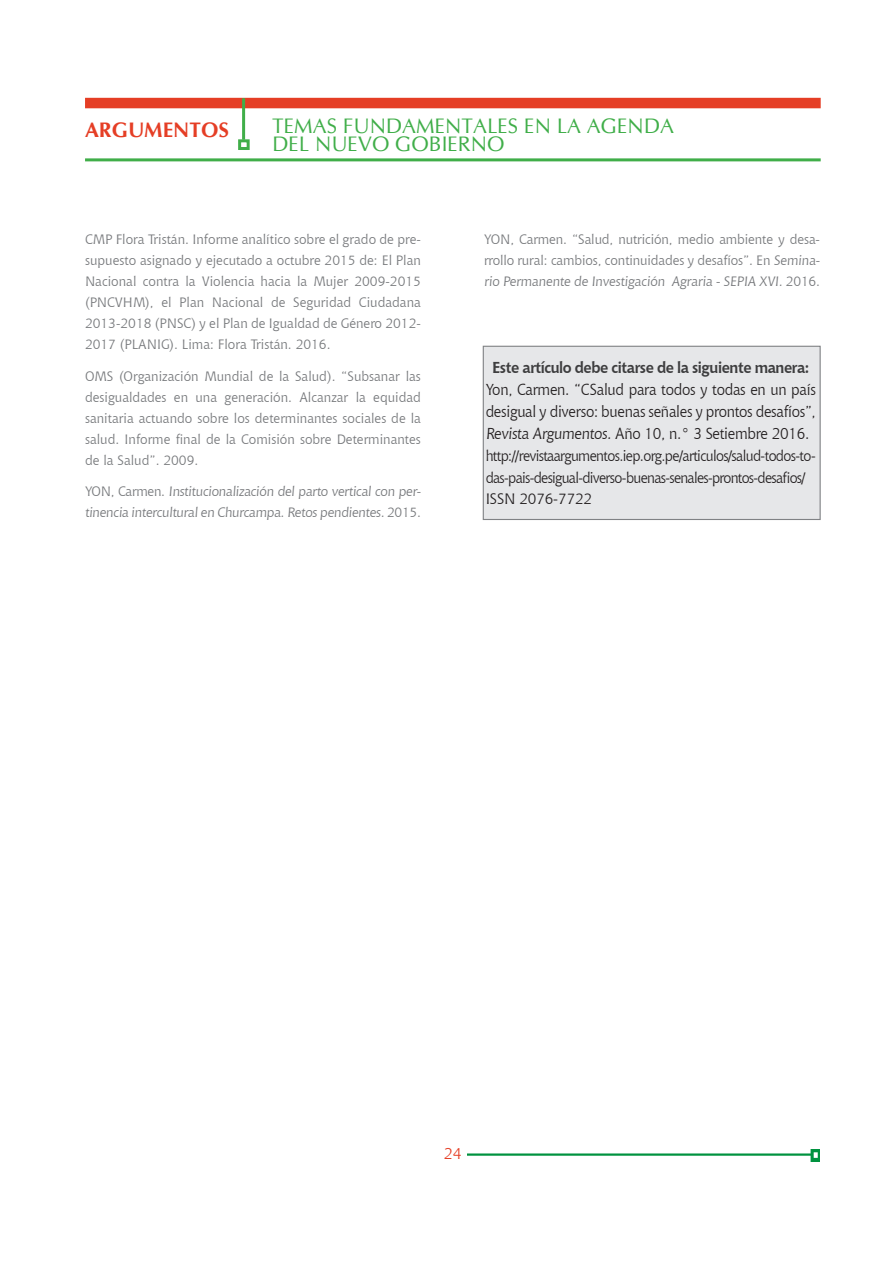
<style>
.page{position:relative;width:893px;height:1263px;background:#fff}
.page>*{position:absolute;margin:0;border:0;box-sizing:border-box;transform-origin:0 0}
.Texto_art{font:21px "CG Omega";color:#40ae49}
.t1{font:700 21px "CG Omega";color:#e53e25}
.Texto_art-2{font:15.75px/22px "Chianti BT";letter-spacing:-.02em;color:#231f20;text-align:justify;scale:.95 1}
.Texto_art-3{font:700 15.75px "Chianti BT";letter-spacing:-.03em;color:#3e3e3f;scale:.95 1}
.t2{font:15.75px "Chianti BT";color:#e53e25}
.Texto_art-4{font:15px/22px "Chianti BT";letter-spacing:-.045em;color:#231f20;scale:.95 1}
.Texto_art-5{font:15px "Chianti BT";letter-spacing:-.01em;color:#231f20}
.Referencias_bib{font:13.5px/21px "Chianti BT";color:#76787b;text-align:justify}
.Referencias_bib-2{font:13.5px/21px "Chianti BT";letter-spacing:-.02em;color:#76787b}
</style>
<div class="page">
<img style="left:467px;top:1150px;width:353px;height:12px">
<div style="left:85px;top:98px;width:736px;height:10px;background:#e53e25"></div>
<hr style="left:242px;top:98px;width:3px;height:42px;background:#40ae49">
<div style="left:238px;top:139px;width:12px;height:11px;border:3px solid #40ae49"></div>
<hr style="left:85px;top:158px;width:736px;height:3px;background:#40ae49">
<div style="left:483px;top:346px;width:338px;height:174px;background:#e6e7e9;border:1px solid #808285"></div>
<h1 class="t1" style="left:85px;top:117px;width:146px">ARGUMENTOS</h1>
<p class="Texto_art" style="left:272px;top:114px;width:403px">TEMAS FUNDAMENTALES EN LA AGENDA</p>
<p class="Texto_art" style="left:272px;top:132px;width:234px">DEL NUEVO GOBIERNO</p>
<p class="Referencias_bib" style="left:85px;top:228px;width:337px">CMP Flora Tristán. Informe analítico sobre el grado de pre&shy;supuesto asignado y ejecutado a octubre 2015 de: El Plan Nacional contra la Violencia hacia la Mujer 2009-2015 (PNCVHM), el Plan Nacional de Seguridad Ciudadana 2013-2018 (PNSC) y el Plan de Igualdad de Género 2012- 2017 (PLANIG). Lima: Flora Tristán. 2016.</p>
<p class="Referencias_bib" style="left:85px;top:365px;width:337px">OMS (Organización Mundial de la Salud). “Subsanar las desigualdades en una generación. Alcanzar la equidad sanitaria actuando sobre los determinantes sociales de la salud. Informe final de la Comisión sobre Determinantes de la Salud”. 2009.</p>
<p class="Referencias_bib-2" style="left:85px;top:481px;width:339px">YON, Carmen. Institucionalización del parto vertical con per&shy;tinencia intercultural en Churcampa. Retos pendientes. 2015.</p>
<p class="Referencias_bib" style="left:484px;top:228px;width:339px">YON, Carmen. “Salud, nutrición, medio ambiente y desa&shy;rrollo rural: cambios, continuidades y desafíos”. En Semina&shy;rio Permanente de Investigación Agraria - SEPIA XVI. 2016.</p>
<p class="Texto_art-3" style="left:492px;top:356px;width:336px">Este artículo debe citarse de la siguiente manera:</p>
<p class="Texto_art-2" style="left:486px;top:378px;width:349px">Yon, Carmen. “CSalud para todos y todas en un país desigual y diverso: buenas señales y prontos desafíos”, Revista Argumentos. Año 10, n.° 3 Setiembre 2016.</p>
<p class="Texto_art-4" style="left:486px;top:444px;width:349px">http://revistaargumentos.iep.org.pe/articulos/salud-todos-to&shy;das-pais-desigual-diverso-buenas-senales-prontos-desafios/</p>
<p class="Texto_art-5" style="left:486px;top:488px;width:108px">ISSN 2076-7722</p>
<p class="t2" style="left:444px;top:1142px;width:20px">24</p>
</div>
